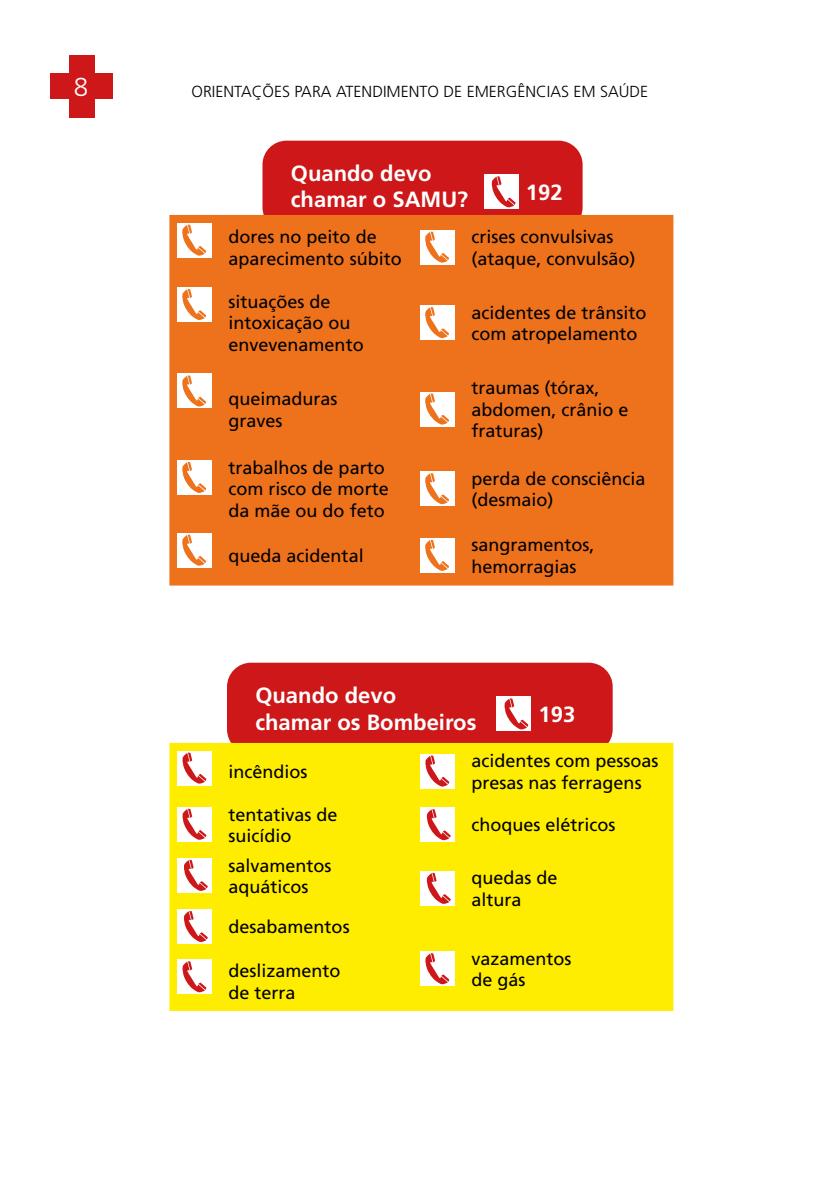
<style>
.page{position:relative;width:840px;height:1191px;background:#fff}
.page>*{position:absolute;margin:0;border:0;box-sizing:border-box;transform-origin:0 0}
.t1{font:300 26px "Frutiger LT Std";color:#fff}
.t2{font:700 22px/26.4px "Frutiger LT Std";color:#fff}
.t3{font:18px/21.6px "Frutiger LT Std";color:#000}
.t4{font:300 16px "Frutiger LT Std";color:#000}
</style>
<div class="page">
<div style="left:69px;top:55px;width:26px;height:62px;background:#cd1719"></div>
<div style="left:50px;top:73px;width:62px;height:26px;background:#cd1719"></div>
<div style="left:262px;top:141px;width:320px;height:90px;background:#cd1719;border-radius:24px"></div>
<div style="left:227px;top:662px;width:385px;height:91px;background:#cd1719;border-radius:24px"></div>
<div style="left:483px;top:175px;width:35px;height:34px;background:#fff"></div>
<svg style="left:491px;top:176px;width:24px;height:31px"></svg>
<div style="left:496px;top:696px;width:34px;height:35px;background:#fff"></div>
<svg style="left:504px;top:698px;width:24px;height:31px"></svg>
<div style="left:169px;top:215px;width:504px;height:370px;background:#ee721c"></div>
<div style="left:177px;top:223px;width:35px;height:34px;background:#fff"></div>
<svg style="left:182px;top:224px;width:24px;height:32px"></svg>
<div style="left:420px;top:230px;width:34px;height:34px;background:#fff"></div>
<svg style="left:425px;top:231px;width:24px;height:32px"></svg>
<div style="left:177px;top:287px;width:35px;height:34px;background:#fff"></div>
<svg style="left:182px;top:289px;width:24px;height:31px"></svg>
<div style="left:420px;top:305px;width:34px;height:35px;background:#fff"></div>
<svg style="left:425px;top:307px;width:24px;height:31px"></svg>
<div style="left:177px;top:374px;width:35px;height:34px;background:#fff"></div>
<svg style="left:182px;top:375px;width:24px;height:32px"></svg>
<div style="left:420px;top:392px;width:34px;height:34px;background:#fff"></div>
<svg style="left:425px;top:393px;width:24px;height:32px"></svg>
<div style="left:177px;top:460px;width:35px;height:34px;background:#fff"></div>
<svg style="left:182px;top:462px;width:24px;height:31px"></svg>
<div style="left:420px;top:471px;width:34px;height:35px;background:#fff"></div>
<svg style="left:425px;top:473px;width:24px;height:31px"></svg>
<div style="left:177px;top:533px;width:35px;height:34px;background:#fff"></div>
<svg style="left:182px;top:534px;width:24px;height:32px"></svg>
<div style="left:420px;top:538px;width:34px;height:34px;background:#fff"></div>
<svg style="left:425px;top:539px;width:24px;height:32px"></svg>
<div style="left:169px;top:743px;width:504px;height:268px;background:#ffed00"></div>
<div style="left:177px;top:751px;width:35px;height:34px;background:#fff"></div>
<svg style="left:182px;top:752px;width:24px;height:32px"></svg>
<div style="left:420px;top:754px;width:34px;height:34px;background:#fff"></div>
<svg style="left:425px;top:755px;width:24px;height:31px"></svg>
<div style="left:177px;top:807px;width:35px;height:34px;background:#fff"></div>
<svg style="left:182px;top:808px;width:24px;height:32px"></svg>
<div style="left:420px;top:807px;width:34px;height:34px;background:#fff"></div>
<svg style="left:426px;top:809px;width:24px;height:31px"></svg>
<div style="left:177px;top:858px;width:35px;height:34px;background:#fff"></div>
<svg style="left:184px;top:859px;width:24px;height:32px"></svg>
<div style="left:420px;top:871px;width:34px;height:34px;background:#fff"></div>
<svg style="left:426px;top:872px;width:24px;height:32px"></svg>
<div style="left:177px;top:909px;width:35px;height:34px;background:#fff"></div>
<svg style="left:184px;top:911px;width:24px;height:31px"></svg>
<div style="left:420px;top:951px;width:34px;height:34px;background:#fff"></div>
<svg style="left:425px;top:953px;width:24px;height:31px"></svg>
<div style="left:177px;top:959px;width:35px;height:35px;background:#fff"></div>
<svg style="left:182px;top:961px;width:24px;height:31px"></svg>
<h1 class="t1" style="left:74px;top:73px;width:16px">8</h1>
<p class="t4" style="left:191px;top:82px;width:458px">ORIENTAÇÕES PARA ATENDIMENTO DE EMERGÊNCIAS EM SAÚDE</p>
<p class="t2" style="left:291px;top:160px;width:179px">Quando devo chamar o SAMU?</p>
<p class="t2" style="left:525px;top:179px;width:38px">192</p>
<p class="t3" style="left:228px;top:226px;width:175px">dores no peito de aparecimento súbito</p>
<p class="t3" style="left:471px;top:226px;width:166px">crises convulsivas (ataque, convulsão)</p>
<p class="t3" style="left:228px;top:291px;width:137px">situações de intoxicação ou envevenamento</p>
<p class="t3" style="left:471px;top:301px;width:177px">acidentes de trânsito com atropelamento</p>
<p class="t3" style="left:228px;top:388px;width:111px">queimaduras graves</p>
<p class="t3" style="left:471px;top:377px;width:159px">traumas (tórax, abdomen, crânio e fraturas)</p>
<p class="t3" style="left:228px;top:457px;width:162px">trabalhos de parto com risco de morte da mãe ou do feto</p>
<p class="t3" style="left:471px;top:467px;width:176px">perda de consciência (desmaio)</p>
<p class="t3" style="left:228px;top:545px;width:137px">queda acidental</p>
<p class="t3" style="left:471px;top:534px;width:125px">sangramentos, hemorragias</p>
<p class="t2" style="left:255px;top:682px;width:222px">Quando devo chamar os Bombeiros</p>
<p class="t2" style="left:538px;top:701px;width:38px">193</p>
<p class="t3" style="left:228px;top:761px;width:81px">incêndios</p>
<p class="t3" style="left:471px;top:750px;width:189px">acidentes com pessoas presas nas ferragens</p>
<p class="t3" style="left:228px;top:803px;width:111px">tentativas de suicídio</p>
<p class="t3" style="left:471px;top:814px;width:146px">choques elétricos</p>
<p class="t3" style="left:228px;top:854px;width:105px">salvamentos aquáticos</p>
<p class="t3" style="left:471px;top:867px;width:88px">quedas de altura</p>
<p class="t3" style="left:228px;top:916px;width:123px">desabamentos</p>
<p class="t3" style="left:228px;top:960px;width:114px">deslizamento de terra</p>
<p class="t3" style="left:471px;top:947px;width:102px">vazamentos de gás</p>
</div>
